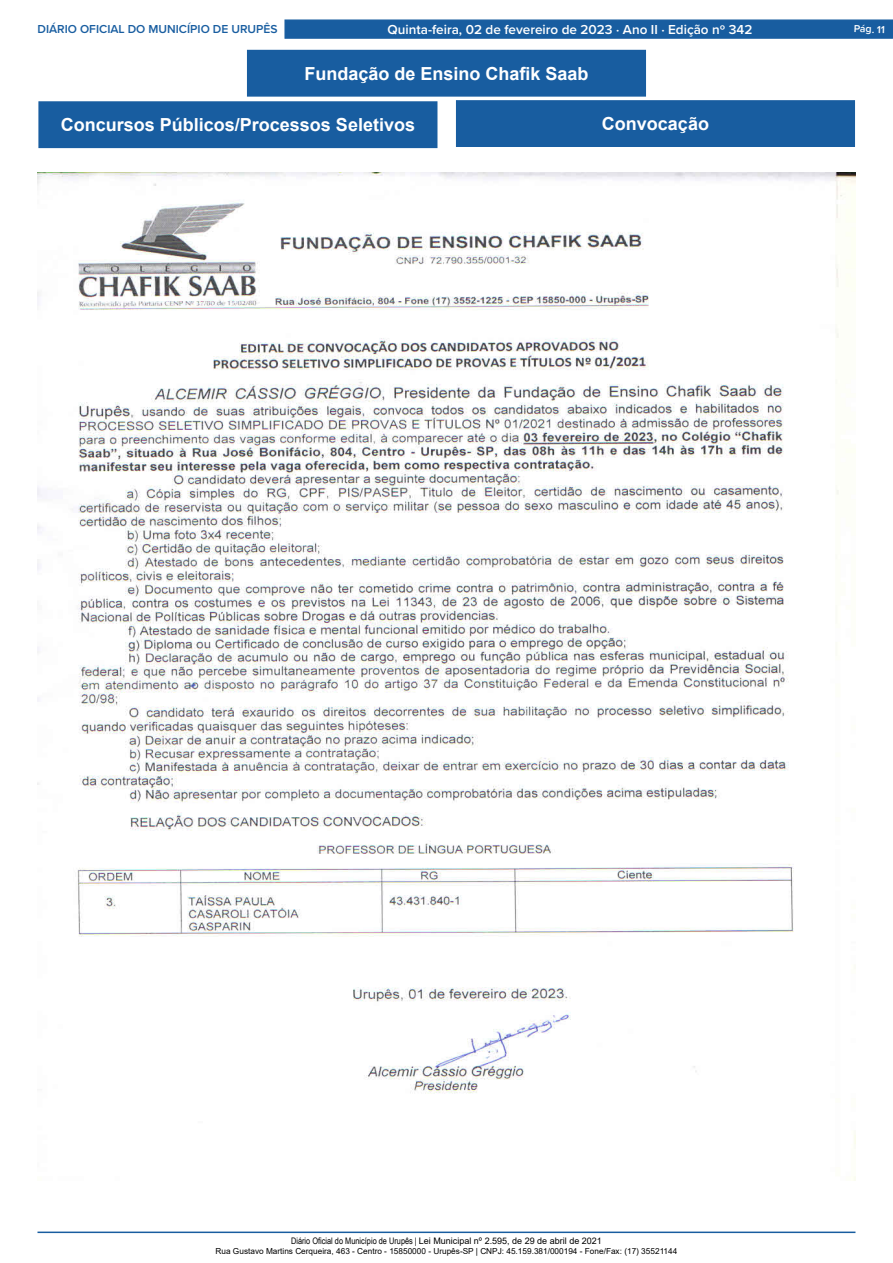
<style>
.page{position:relative;width:893px;height:1263px;background:#fff}
.page>*{position:absolute;margin:0;border:0;box-sizing:border-box;transform-origin:0 0}
.t1{font:700 18px "Arial";color:#fff}
.t2{font:600 13.5px "Proxima Nova";color:#fff}
.t3{font:600 12px "Proxima Nova";color:#185da0}
.t4{font:600 10.5px "Proxima Nova";color:#fff}
.t5{font:9px "Arial";color:#000}
.t6{font:8.25px "Arial";color:#000}
.s1{font-family:"Arial Narrow"}
</style>
<div class="page">
<hr style="left:38px;top:1231px;width:817px;height:2px;background:#185da0">
<div style="left:284px;top:19px;width:609px;height:20px;background:#185da0;border:1px solid #185da0"></div>
<div style="left:39px;top:102px;width:398px;height:46px;background:#185da0"></div>
<div style="left:38px;top:101px;width:399px;height:47px;border:1px solid #185da0"></div>
<div style="left:456px;top:101px;width:398px;height:45px;background:#185da0"></div>
<div style="left:456px;top:100px;width:399px;height:47px;border:1px solid #185da0"></div>
<div style="left:247px;top:50px;width:398px;height:46px;background:#185da0"></div>
<div style="left:247px;top:50px;width:399px;height:47px;border:1px solid #185da0"></div>
<img style="left:38px;top:173px;width:818px;height:1007px">
<h3 class="t3" style="left:38px;top:20px;width:242px">DIÁRIO OFICIAL DO MUNICÍPIO DE URUPÊS</h3>
<h2 class="t2" style="left:388px;top:19px;width:366px">Quinta-feira, 02 de fevereiro de 2023 ⋅ Ano II ⋅ Edição nº 342</h2>
<p class="t4" style="left:854px;top:21px;width:33px;rotate:2deg">Pág. 11</p>
<p class="t1" style="left:304px;top:61px;width:286px">Fundação de Ensino Chafik Saab</p>
<p class="t1" style="left:61px;top:112px;width:356px">Concursos Públicos/Processos Seletivos</p>
<p class="t1" style="left:602px;top:111px;width:109px">Convocação</p>
<p class="t5" style="left:291px;top:1235px;width:312px"><span class="s1">Diário Oficial do Município de Urupês |</span> Lei Municipal nº 2.595, de 29 de abril de 2021</p>
<p class="t6" style="left:216px;top:1245px;width:463px">Rua Gustavo Martins Cerqueira, 463 - Centro - 15850000 - Urupês-SP | CNPJ: 45.159.381/000194 - Fone/Fax: (17) 35521144</p>
</div>
